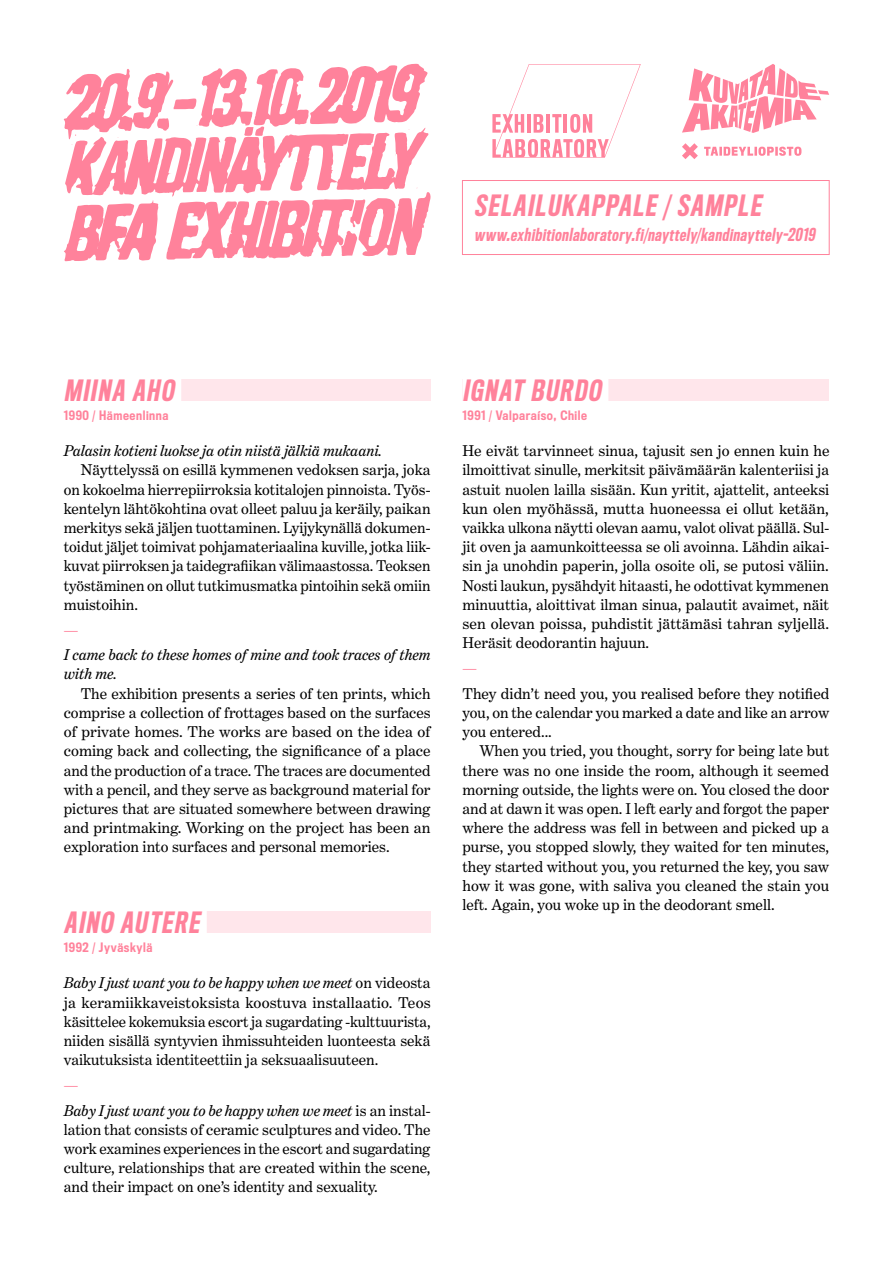
<style>
.page{position:relative;width:893px;height:1263px;background:#fff}
.page>*{position:absolute;margin:0;border:0;box-sizing:border-box;transform-origin:0 0}
.t1{font:italic 500 27px "Titling Gothic FB Comp";color:#ff829b}
.t2{font:italic 500 16.5px "Titling Gothic FB Comp";color:#ff829b}
.t3{font:15.75px/19.2px "Benton Modern Two";color:#000;text-align:justify}
.t4{font:italic 15.75px/19.2px "Benton Modern Two";color:#000}
.t5{font:15.75px "Benton Modern Two";color:#ff829b}
.t6{font:500 12px "Titling Gothic FB Cond";letter-spacing:.05em;color:#ff829b}
.s1{font-style:italic}
.s2{font-style:normal;color:#ff829b}
.s3{font-style:normal}
</style>
<div class="page">
<svg style="left:64px;top:63px;width:367px;height:198px"></svg>
<div style="left:64px;top:379px;width:367px;height:21px;background:#ffe6eb"></div>
<div style="left:64px;top:379px;width:117px;height:22px;background:#fff"></div>
<div style="left:64px;top:911px;width:367px;height:21px;background:#ffe6eb"></div>
<div style="left:64px;top:911px;width:143px;height:22px;background:#fff"></div>
<div style="left:462px;top:379px;width:367px;height:21px;background:#ffe6eb"></div>
<div style="left:462px;top:379px;width:146px;height:22px;background:#fff"></div>
<div style="left:462px;top:180px;width:367px;height:75px;border:1px solid #ff829b"></div>
<svg style="left:682px;top:64px;width:147px;height:95px"></svg>
<svg style="left:492px;top:64px;width:149px;height:94px"></svg>
<h1 class="t1" style="left:474px;top:190px;width:293px">SELAILUKAPPALE / SAMPLE</h1>
<p class="t2" style="left:474px;top:225px;width:345px">www.exhibitionlaboratory.fi/nayttely/kandinayttely-2019</p>
<h1 class="t1" style="left:64px;top:375px;width:117px">MIINA AHO</h1>
<p class="t6" style="left:64px;top:408px;width:106px">1990 / Hämeenlinna</p>
<p class="t4" style="left:64px;top:441px;width:320px">Palasin kotieni luokse ja otin niistä jälkiä mukaani.</p>
<p class="t3" style="left:64px;top:461px;width:368px;text-indent:17px">Näyttelyssä on esillä kymmenen vedoksen sarja, joka on kokoelma hierrepiirroksia kotitalojen pinnoista. Työs&shy;kentelyn lähtökohtina ovat olleet paluu ja keräily, paikan merkitys sekä jäljen tuottaminen. Lyijykynällä dokumen&shy;toidut jäljet toimivat pohjamateriaalina kuville, jotka liik&shy;kuvat piirroksen ja taidegrafiikan välimaastossa. Teoksen työstäminen on ollut tutkimusmatka pintoihin sekä omiin muistoihin.</p>
<p class="t5" style="left:64px;top:620px;width:16px">—</p>
<p class="t4" style="left:64px;top:645px;width:368px">I came back to these homes of mine and took traces of them with me.</p>
<p class="t3" style="left:64px;top:684px;width:368px;text-indent:17px">The exhibition presents a series of ten prints, which comprise a collection of frottages based on the surfaces of private homes. The works are based on the idea of coming back and collecting, the significance of a place and the production of a trace. The traces are documented with a pencil, and they serve as background material for pictures that are situated somewhere between drawing and printmaking. Working on the project has been an exploration into surfaces and personal memories.</p>
<h1 class="t1" style="left:64px;top:907px;width:142px">AINO AUTERE</h1>
<p class="t6" style="left:64px;top:941px;width:90px">1992 / Jyväskylä</p>
<p class="t3" style="left:64px;top:973px;width:368px"><span class="s1">Baby I just want you to be happy when we meet</span> on videosta ja keramiikkaveistoksista koostuva installaatio. Teos käsittelee kokemuksia escort ja sugardating -kulttuurista, niiden sisällä syntyvien ihmissuhteiden luonteesta sekä vaikutuksista identiteettiin ja seksuaalisuuteen.</p>
<p class="t4" style="left:64px;top:1072px;width:368px;line-height:25.2px"><span class="s2">—<br></span>Baby I just want you to be happy when we meet <span class="s3">is an instal-</span></p>
<p class="t3" style="left:64px;top:1120px;width:368px">lation that consists of ceramic sculptures and video. The work examines experiences in the escort and sugardating culture, relationships that are created within the scene, and their impact on one’s identity and sexuality.</p>
<h1 class="t1" style="left:462px;top:375px;width:145px">IGNAT BURDO</h1>
<p class="t6" style="left:462px;top:408px;width:126px">1991 / Valparaíso, Chile</p>
<p class="t3" style="left:462px;top:441px;width:369px">He eivät tarvinneet sinua, tajusit sen jo ennen kuin he ilmoittivat sinulle, merkitsit päivämäärän kalenteriisi ja astuit nuolen lailla sisään. Kun yritit, ajattelit, anteeksi kun olen myöhässä, mutta huoneessa ei ollut ketään, vaikka ulkona näytti olevan aamu, valot olivat päällä. Sul&shy;jit oven ja aamunkoitteessa se oli avoinna. Lähdin aikai&shy;sin ja unohdin paperin, jolla osoite oli, se putosi väliin.<br>Nosti laukun, pysähdyit hitaasti, he odottivat kymmenen minuuttia, aloittivat ilman sinua, palautit avaimet, näit sen olevan poissa, puhdistit jättämäsi tahran syljellä.<br>Heräsit deodorantin hajuun.</p>
<p class="t5" style="left:462px;top:659px;width:16px">—</p>
<p class="t3" style="left:462px;top:684px;width:368px">They didn’t need you, you realised before they notified you, on the calendar you marked a date and like an arrow you entered...</p>
<p class="t3" style="left:462px;top:741px;width:368px;text-indent:17px">When you tried, you thought, sorry for being late but there was no one inside the room, although it seemed morning outside, the lights were on. You closed the door and at dawn it was open. I left early and forgot the paper where the address was fell in between and picked up a purse, you stopped slowly, they waited for ten minutes, they started without you, you returned the key, you saw how it was gone, with saliva you cleaned the stain you left. Again, you woke up in the deodorant smell.</p>
</div>
